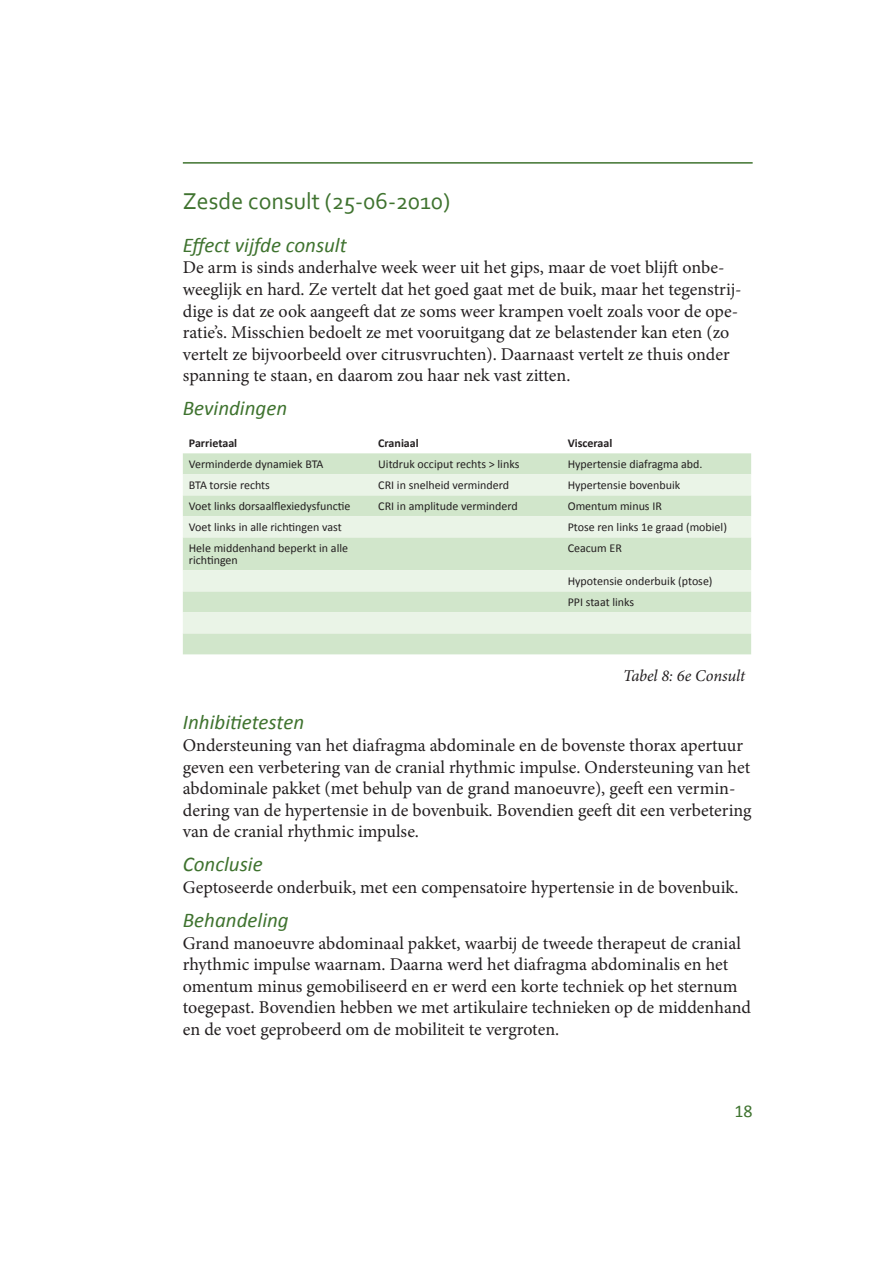
<style>
.page{position:relative;width:893px;height:1263px;background:#fff}
.page>*{position:absolute;margin:0;border:0;box-sizing:border-box;transform-origin:0 0}
.t1{font:24px "Corbel";color:#3f732f}
.t2{font:italic 21px "Calibri";color:#3f732f}
.t3{font:18px/21.6px "Minion Pro";color:#231f20}
.t4{font:18px "Calibri";color:#3f732f}
.t5{font:italic 16.5px "Minion Pro";letter-spacing:-.01em;color:#231f20}
.t6{font:12px/12px "Calibri";color:#231f20}
.t7{font:700 12px "Calibri";color:#231f20}
</style>
<div class="page">
<hr style="left:183px;top:162px;width:570px;height:2px;background:#3f732f">
<div style="left:183px;top:453px;width:568px;height:201px;background:#d1e6cb"></div>
<svg style="left:183px;top:474px;width:568px;height:159px;background:#deedda"></svg>
<h1 class="t1" style="left:183px;top:186px;width:269px">Zesde consult (25-06-2010)</h1>
<p class="t2" style="left:183px;top:232px;width:165px">Effect vijfde consult</p>
<p class="t3" style="left:183px;top:257px;width:560px">De arm is sinds anderhalve week weer uit het gips, maar de voet blijft onbe&shy;weeglijk en hard. Ze vertelt dat het goed gaat met de buik, maar het tegenstrij&shy;dige is dat ze ook aangeeft dat ze soms weer krampen voelt zoals voor de ope&shy;ratie’s. Misschien bedoelt ze met vooruitgang dat ze belastender kan eten (zo vertelt ze bijvoorbeeld over citrusvruchten). Daarnaast vertelt ze thuis onder spanning te staan, en daarom zou haar nek vast zitten.</p>
<p class="t2" style="left:183px;top:395px;width:106px">Bevindingen</p>
<p class="t7" style="left:189px;top:436px;width:50px">Parrietaal</p>
<p class="t7" style="left:378px;top:436px;width:42px">Craniaal</p>
<p class="t7" style="left:568px;top:436px;width:46px">Visceraal</p>
<p class="t6" style="left:189px;top:458px;width:136px">Verminderde dynamiek BTA</p>
<p class="t6" style="left:378px;top:458px;width:143px">Uitdruk occiput rechts &gt; links</p>
<p class="t6" style="left:568px;top:458px;width:136px">Hypertensie diafragma abd.</p>
<p class="t6" style="left:189px;top:479px;width:83px">BTA torsie rechts</p>
<p class="t6" style="left:378px;top:479px;width:132px">CRI in snelheid verminderd</p>
<p class="t6" style="left:568px;top:479px;width:114px">Hypertensie bovenbuik</p>
<p class="t6" style="left:189px;top:500px;width:163px">Voet links dorsaalflexiedysfunctie</p>
<p class="t6" style="left:378px;top:500px;width:141px">CRI in amplitude verminderd</p>
<p class="t6" style="left:568px;top:500px;width:96px">Omentum minus IR</p>
<p class="t6" style="left:189px;top:521px;width:154px">Voet links in alle richtingen vast</p>
<p class="t6" style="left:568px;top:521px;width:161px">Ptose ren links 1e graad (mobiel)</p>
<p class="t6" style="left:189px;top:542px;width:161px">Hele middenhand beperkt in alle richtingen</p>
<p class="t6" style="left:568px;top:542px;width:56px">Ceacum ER</p>
<p class="t6" style="left:568px;top:570px;width:146px;line-height:21px">Hypotensie onderbuik (ptose)<br>PPI staat links</p>
<p class="t5" style="left:623px;top:665px;width:123px">Tabel 8: 6e Consult</p>
<p class="t2" style="left:183px;top:709px;width:123px">Inhibitietesten</p>
<p class="t3" style="left:183px;top:734px;width:570px">Ondersteuning van het diafragma abdominale en de bovenste thorax apertuur geven een verbetering van de cranial rhythmic impulse. Ondersteuning van het abdominale pakket (met behulp van de grand manoeuvre), geeft een vermin&shy;dering van de hypertensie in de bovenbuik. Bovendien geeft dit een verbetering van de cranial rhythmic impulse.</p>
<p class="t2" style="left:183px;top:851px;width:81px">Conclusie</p>
<p class="t3" style="left:183px;top:876px;width:557px">Geptoseerde onderbuik, met een compensatoire hypertensie in de bovenbuik.</p>
<p class="t2" style="left:183px;top:907px;width:107px">Behandeling</p>
<p class="t3" style="left:183px;top:932px;width:570px">Grand manoeuvre abdominaal pakket, waarbij de tweede therapeut de cranial rhythmic impulse waarnam. Daarna werd het diafragma abdominalis en het omentum minus gemobiliseerd en er werd een korte techniek op het sternum toegepast. Bovendien hebben we met artikulaire technieken op de middenhand en de voet geprobeerd om de mobiliteit te vergroten.</p>
<p class="t4" style="left:734px;top:1100px;width:20px">18</p>
</div>
